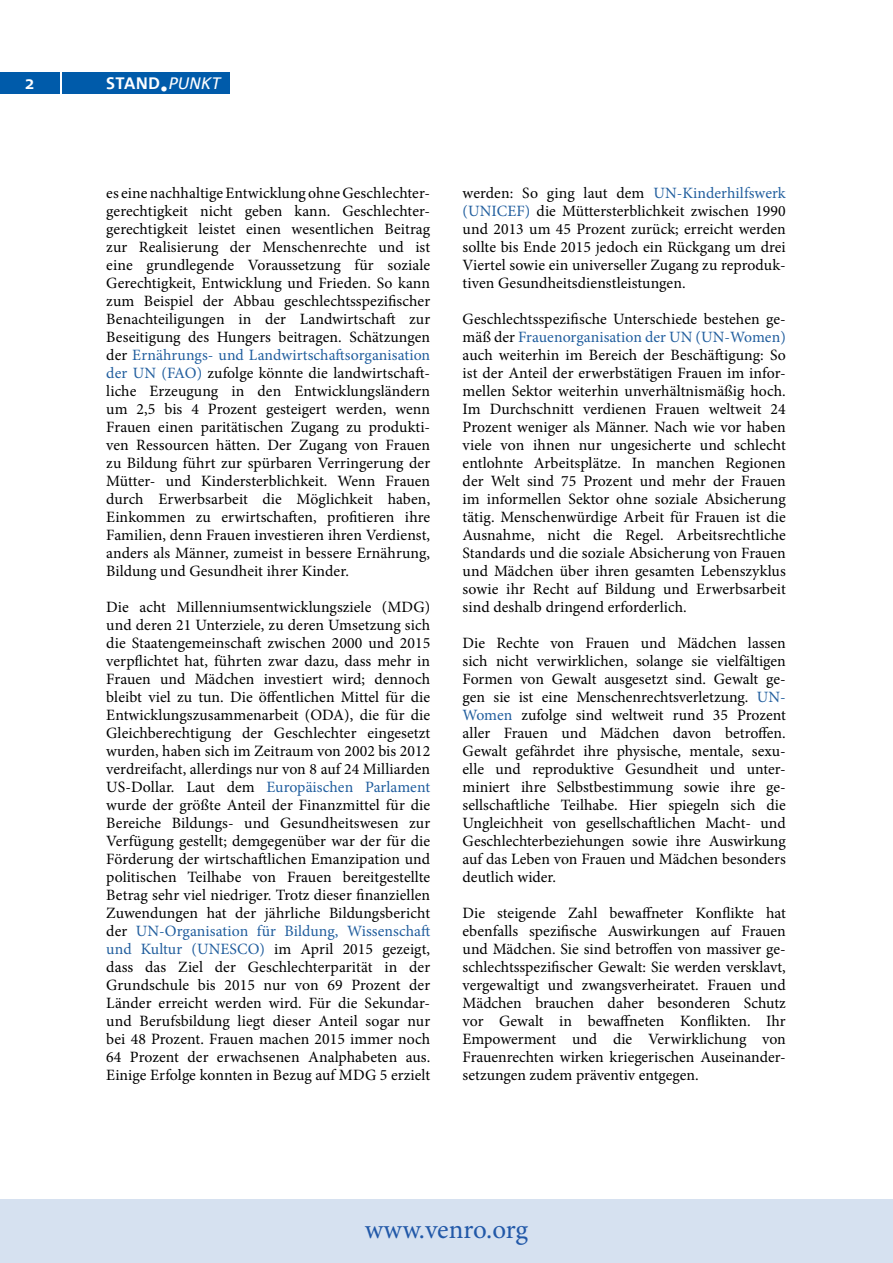
<style>
.page{position:relative;width:893px;height:1263px;background:#fff}
.page>*{position:absolute;margin:0;border:0;box-sizing:border-box;transform-origin:0 0}
.t1{font:27px "Minion Pro";letter-spacing:-.005em;color:#2158a8}
.t2{font:700 16.5px "Corpid Office";letter-spacing:.005em;color:#fff}
.t3{font:15.75px/18px "Minion Pro";color:#000;text-align:justify}
.s1{font-size:33px}
.s2{font-weight:400;font-style:italic}
.s3{color:#215e9e}
</style>
<div class="page">
<div style="left:62px;top:72px;width:168px;height:22px;background:#005baa"></div>
<div style="left:0;top:72px;width:59px;height:22px;background:#005baa"></div>
<div style="left:0;top:1199px;width:893px;height:64px;background:#d6e1f0"></div>
<p class="t2" style="left:25px;top:75px;width:10px">2</p>
<p class="t2" style="left:106px;top:75px;width:116px">STAND<span class="s1">.</span><span class="s2">PUNKT</span></p>
<p class="t3" style="left:106px;top:184px;width:325px">es eine nachhaltige Entwicklung ohne Geschlechter&shy;gerechtigkeit nicht geben kann. Geschlechter&shy;gerechtigkeit leistet einen wesentlichen Beitrag zur Realisierung der Menschenrechte und ist eine grundlegende Voraussetzung für soziale Gerechtigkeit, Entwicklung und Frieden. So kann zum Beispiel der Abbau geschlechtsspezifischer Benachteiligungen in der Landwirtschaft zur Beseitigung des Hungers beitragen. Schätzungen der <span class="s3">Ernährungs- und Landwirtschaftsorganisation der UN (FAO)</span> zufolge könnte die landwirtschaft&shy;liche Erzeugung in den Entwicklungsländern um 2,5 bis 4 Prozent gesteigert werden, wenn Frauen einen paritätischen Zugang zu produkti&shy;ven Ressourcen hätten. Der Zugang von Frauen zu Bildung führt zur spürbaren Verringerung der Mütter- und Kindersterblichkeit. Wenn Frauen durch Erwerbsarbeit die Möglichkeit haben, Einkommen zu erwirtschaften, profitieren ihre Familien, denn Frauen investieren ihren Verdienst, anders als Männer, zumeist in bessere Ernährung, Bildung und Gesundheit ihrer Kinder.</p>
<p class="t3" style="left:106px;top:598px;width:325px">Die acht Millenniumsentwicklungsziele (MDG) und deren 21 Unterziele, zu deren Umsetzung sich die Staatengemeinschaft zwischen 2000 und 2015 verpflichtet hat, führten zwar dazu, dass mehr in Frauen und Mädchen investiert wird; dennoch bleibt viel zu tun. Die öffentlichen Mittel für die Entwicklungszusammenarbeit (ODA), die für die Gleichberechtigung der Geschlechter eingesetzt wurden, haben sich im Zeitraum von 2002 bis 2012 verdreifacht, allerdings nur von 8 auf 24 Milliarden US-Dollar. Laut dem <span class="s3">Europäischen Parlament </span>wurde der größte Anteil der Finanzmittel für die Bereiche Bildungs- und Gesundheitswesen zur Verfügung gestellt; demgegenüber war der für die Förderung der wirtschaftlichen Emanzipation und politischen Teilhabe von Frauen bereitgestellte Betrag sehr viel niedriger. Trotz dieser finanziellen Zuwendungen hat der jährliche Bildungsbericht der <span class="s3">UN-Organisation für Bildung, Wissenschaft und Kultur (UNESCO)</span> im April 2015 gezeigt, dass das Ziel der Geschlechterparität in der Grundschule bis 2015 nur von 69 Prozent der Länder erreicht werden wird. Für die Sekundar&shy;und Berufsbildung liegt dieser Anteil sogar nur bei 48 Prozent. Frauen machen 2015 immer noch 64 Prozent der erwachsenen Analphabeten aus.<br>Einige Erfolge konnten in Bezug auf MDG 5 erzielt</p>
<p class="t3" style="left:463px;top:184px;width:325px">werden: So ging laut dem <span class="s3">UN-Kinderhilfswerk (UNICEF)</span> die Müttersterblichkeit zwischen 1990 und 2013 um 45 Prozent zurück; erreicht werden sollte bis Ende 2015 jedoch ein Rückgang um drei Viertel sowie ein universeller Zugang zu reproduk&shy;tiven Gesundheitsdienstleistungen.</p>
<p class="t3" style="left:463px;top:310px;width:325px">Geschlechtsspezifische Unterschiede bestehen ge&shy;mäß der <span class="s3">Frauenorganisation der UN (UN-Women) </span>auch weiterhin im Bereich der Beschäftigung: So ist der Anteil der erwerbstätigen Frauen im infor&shy;mellen Sektor weiterhin unverhältnismäßig hoch.<br>Im Durchschnitt verdienen Frauen weltweit 24<br>Prozent weniger als Männer. Nach wie vor haben viele von ihnen nur ungesicherte und schlecht entlohnte Arbeitsplätze. In manchen Regionen der Welt sind 75 Prozent und mehr der Frauen im informellen Sektor ohne soziale Absicherung tätig. Menschenwürdige Arbeit für Frauen ist die Ausnahme, nicht die Regel. Arbeitsrechtliche Standards und die soziale Absicherung von Frauen und Mädchen über ihren gesamten Lebenszyklus sowie ihr Recht auf Bildung und Erwerbsarbeit sind deshalb dringend erforderlich.</p>
<p class="t3" style="left:463px;top:634px;width:325px">Die Rechte von Frauen und Mädchen lassen sich nicht verwirklichen, solange sie vielfältigen Formen von Gewalt ausgesetzt sind. Gewalt ge&shy;gen sie ist eine Menschenrechtsverletzung. <span class="s3">UN-Women</span> zufolge sind weltweit rund 35 Prozent aller Frauen und Mädchen davon betroffen.<br>Gewalt gefährdet ihre physische, mentale, sexu&shy;elle und reproduktive Gesundheit und unter&shy;miniert ihre Selbstbestimmung sowie ihre ge&shy;sellschaftliche Teilhabe. Hier spiegeln sich die Ungleichheit von gesellschaftlichen Macht- und Geschlechterbeziehungen sowie ihre Auswirkung auf das Leben von Frauen und Mädchen besonders deutlich wider.</p>
<p class="t3" style="left:463px;top:904px;width:325px">Die steigende Zahl bewaffneter Konflikte hat ebenfalls spezifische Auswirkungen auf Frauen und Mädchen. Sie sind betroffen von massiver ge&shy;schlechtsspezifischer Gewalt: Sie werden versklavt, vergewaltigt und zwangsverheiratet. Frauen und Mädchen brauchen daher besonderen Schutz vor Gewalt in bewaffneten Konflikten. Ihr Empowerment und die Verwirklichung von Frauenrechten wirken kriegerischen Auseinander&shy;setzungen zudem präventiv entgegen.</p>
<h1 class="t1" style="left:365px;top:1211px;width:165px">www.venro.org</h1>
</div>
